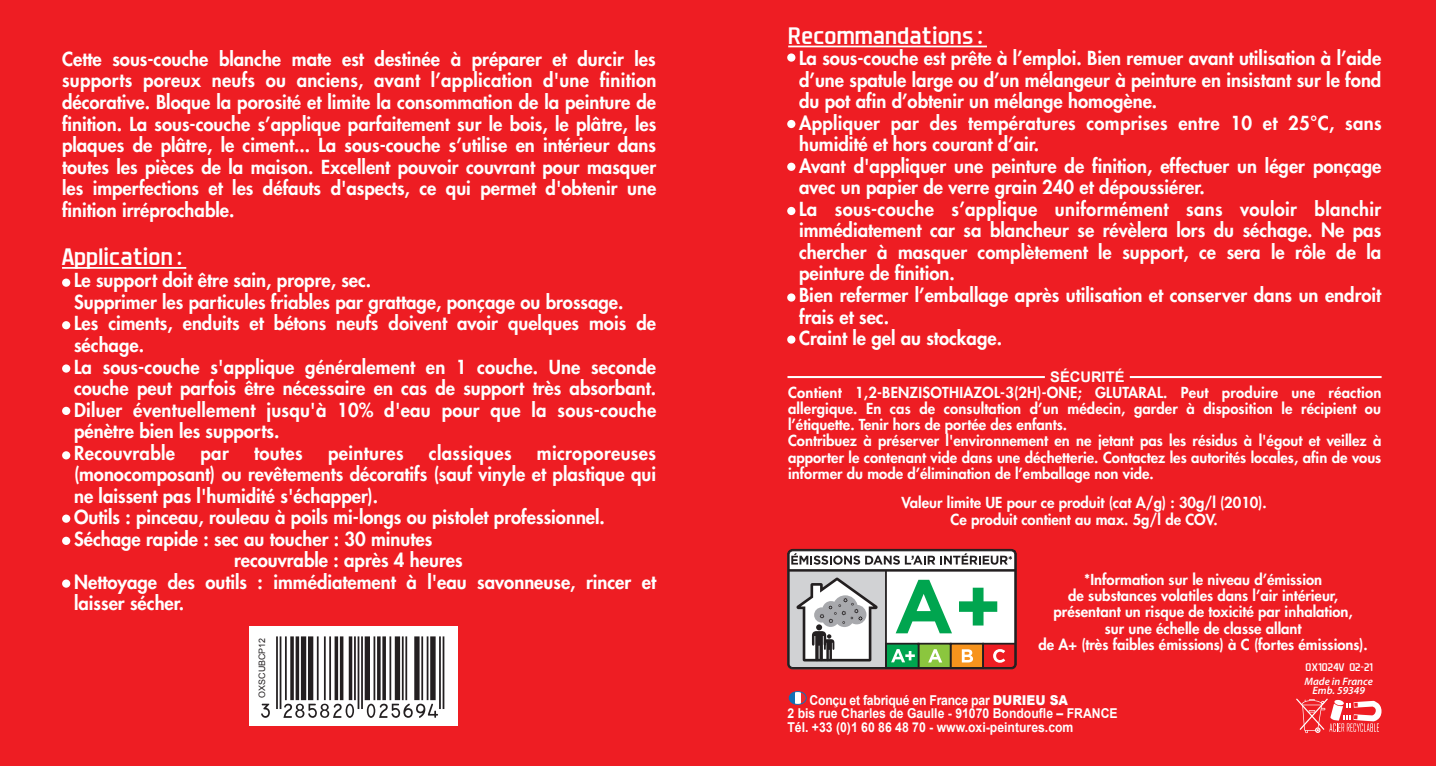
<style>
.page{position:relative;width:1436px;height:766px;background:#fff}
.page>*{position:absolute;margin:0;border:0;box-sizing:border-box;transform-origin:0 0}
.t1{font:24.3px "Aero Matics";letter-spacing:.01em;color:#fff}
.t2{font:800 18.9px/21.6px "Futura";color:#fff}
.t3{font:800 18.9px "Futura";letter-spacing:.02em;color:#fff}
.t4{font:800 14.85px/16.2px "Futura";color:#fff;text-align:center}
.t5{font:700 14.62px "Arial";color:#fff}
.t6{font:700 13.5px/13.5px "Arial";color:#fff;scale:.9 1}
.t7{font:11.25px "Aero Matics";color:#fff}
.t8{font:italic 600 10.8px/9.5px "Myriad Pro";color:#fff;text-align:center}
.t9{font:8.78px "Arial";color:#231f20}
.s1{font-weight:900}
</style>
<div class="page">
<div style="left:0;top:0;width:1435px;height:765px;background:#ee1d23"></div>
<hr style="left:62px;top:267px;width:124px;height:2px;background:#fff">
<div style="left:62px;top:278px;width:8px;height:9px;background:#fff;border-radius:50%"></div>
<div style="left:62px;top:321px;width:8px;height:8px;background:#fff;border-radius:50%"></div>
<div style="left:62px;top:364px;width:8px;height:8px;background:#fff;border-radius:50%"></div>
<div style="left:62px;top:406px;width:8px;height:9px;background:#fff;border-radius:50%"></div>
<div style="left:62px;top:451px;width:8px;height:8px;background:#fff;border-radius:50%"></div>
<div style="left:62px;top:514px;width:8px;height:8px;background:#fff;border-radius:50%"></div>
<div style="left:62px;top:536px;width:8px;height:9px;background:#fff;border-radius:50%"></div>
<div style="left:62px;top:579px;width:8px;height:8px;background:#fff;border-radius:50%"></div>
<svg style="left:1296px;top:698px;width:85px;height:34px"></svg>
<svg style="left:789px;top:691px;width:5px;height:13px"></svg>
<div style="left:794px;top:691px;width:6px;height:13px;background:#fff"></div>
<svg style="left:800px;top:691px;width:6px;height:13px"></svg>
<div style="left:789px;top:691px;width:17px;height:13px;border:1px solid #1170b6;border-radius:50%"></div>
<hr style="left:788px;top:46px;width:198px;height:1px;background:#fff">
<div style="left:787px;top:53px;width:8px;height:9px;background:#fff;border-radius:50%"></div>
<div style="left:787px;top:120px;width:8px;height:8px;background:#fff;border-radius:50%"></div>
<div style="left:787px;top:163px;width:8px;height:8px;background:#fff;border-radius:50%"></div>
<div style="left:787px;top:207px;width:8px;height:8px;background:#fff;border-radius:50%"></div>
<div style="left:787px;top:293px;width:8px;height:8px;background:#fff;border-radius:50%"></div>
<div style="left:787px;top:335px;width:8px;height:8px;background:#fff;border-radius:50%"></div>
<hr style="left:787px;top:376px;width:257px;height:2px;background:#fff">
<hr style="left:1129px;top:376px;width:252px;height:2px;background:#fff">
<svg style="left:787px;top:549px;width:229px;height:120px;background:#b2bcaf"></svg>
<div style="left:249px;top:626px;width:209px;height:99px;background:#fff"></div>
<p class="t2" style="left:62px;top:48px;width:595px;text-align:justify">Cette sous-couche blanche mate est destinée à préparer et durcir les supports poreux neufs ou anciens, avant l’application d'une finition décorative. Bloque la porosité et limite la consommation de la peinture de finition. La sous-couche s’applique parfaitement sur le bois, le plâtre, les plaques de plâtre, le ciment... La sous-couche s’utilise en intérieur dans toutes les pièces de la maison. Excellent pouvoir couvrant pour masquer les imperfections et les défauts d'aspects, ce qui permet d'obtenir une finition irréprochable.</p>
<p class="t1" style="left:62px;top:243px;width:122px">Application :</p>
<p class="t2" style="left:74px;top:269px;width:583px">Le support doit être sain, propre, sec.<br>Supprimer les particules friables par grattage, ponçage ou brossage.<br>Les ciments, enduits et bétons neufs doivent avoir quelques mois de séchage.<br>La sous-couche s'applique généralement en 1 couche. Une seconde couche peut parfois être nécessaire en cas de support très absorbant.<br>Diluer éventuellement jusqu'à 10% d'eau pour que la sous-couche pénètre bien les supports.<br>Recouvrable</p>
<p class="t2" style="left:200px;top:441px;width:30px">par</p>
<p class="t2" style="left:254px;top:441px;width:50px">toutes</p>
<p class="t3" style="left:328px;top:440px;width:77px">peintures</p>
<p class="t3" style="left:429px;top:440px;width:84px">classiques</p>
<p class="t3" style="left:537px;top:440px;width:121px">microporeuses</p>
<p class="t2" style="left:74px;top:463px;width:583px">(monocomposant) ou revêtements décoratifs (sauf vinyle et plastique qui</p>
<p class="t2" style="left:74px;top:485px;width:305px">ne laissent pas l'humidité s'échapper).</p>
<p class="t2" style="left:74px;top:506px;width:532px">Outils : pinceau, rouleau à poils mi-longs ou pistolet professionnel.</p>
<p class="t2" style="left:74px;top:528px;width:359px">Séchage rapide : sec au toucher : 30 minutes</p>
<p class="t2" style="left:234px;top:549px;width:230px">recouvrable : après 4 heures</p>
<p class="t2" style="left:74px;top:571px;width:583px">Nettoyage des outils : immédiatement à l'eau savonneuse, rincer et</p>
<p class="t2" style="left:74px;top:592px;width:111px">laisser sécher.</p>
<p class="t9" style="left:256px;top:697px;width:61px;rotate:-90deg">OXSCUBCP12</p>
<p class="t1" style="left:788px;top:22px;width:196px">Recommandations :</p>
<p class="t2" style="left:799px;top:47px;width:584px">La sous-couche est prête à l’emploi. Bien remuer avant utilisation à l’aide d’une spatule large ou d’un mélangeur à peinture en insistant sur le fond du pot afin d’obtenir un mélange homogène.<br>Appliquer par des températures comprises entre 10 et 25°C, sans humidité et hors courant d’air.<br>Avant d'appliquer une peinture de finition, effectuer un léger ponçage avec un papier de verre grain 240 et dépoussiérer.<br>La sous-couche s’applique uniformément sans vouloir blanchir immédiatement car sa blancheur se révèlera lors du séchage. Ne pas chercher à masquer complètement le support, ce sera le rôle de la peinture de finition.<br>Bien refermer l’emballage après utilisation et conserver dans un endroit frais et sec.<br>Craint le gel au stockage.</p>
<p class="t5" style="left:1050px;top:367px;width:76px">SÉCURITÉ</p>
<p class="t4" style="left:787px;top:384px;width:594px;text-align:left">Contient 1,2-BENZISOTHIAZOL-3(2H)-ONE; GLUTARAL. Peut produire une réaction allergique. En cas de consultation d’un médecin, garder à disposition le récipient ou l’étiquette. Tenir hors de portée des enfants.<br>Contribuez à préserver l'environnement en ne jetant pas les résidus à l'égout et veillez à apporter le contenant vide dans une déchetterie. Contactez les autorités locales, afin de vous informer du mode d’élimination de l’emballage non vide.</p>
<p class="t4" style="left:901px;top:494px;width:366px">Valeur limite UE pour ce produit (cat A/g) : 30g/l (2010).<br>Ce produit contient au max. 5g/l de COV.</p>
<p class="t4" style="left:1038px;top:571px;width:331px">*Information sur le niveau d’émission<br>de substances volatiles dans l’air intérieur, présentant un risque de toxicité par inhalation,<br>sur une échelle de classe allant<br>de A+ (très faibles émissions) à C (fortes émissions).</p>
<p class="t6" style="left:787px;top:693px;width:368px;text-indent:22px">Conçu et fabriqué en France par <span class="s1">DURIEU SA<br></span>2 bis rue Charles de Gaulle - 91070 Bondoufle – FRANCE<br>Tél. +33 (0)1 60 86 48 70 - www.oxi-peintures.com</p>
<p class="t7" style="left:1305px;top:661px;width:69px">OX1024V 02-21</p>
<p class="t8" style="left:1304px;top:675px;width:70px">Made in France<br>Emb. 59349</p>
</div>
